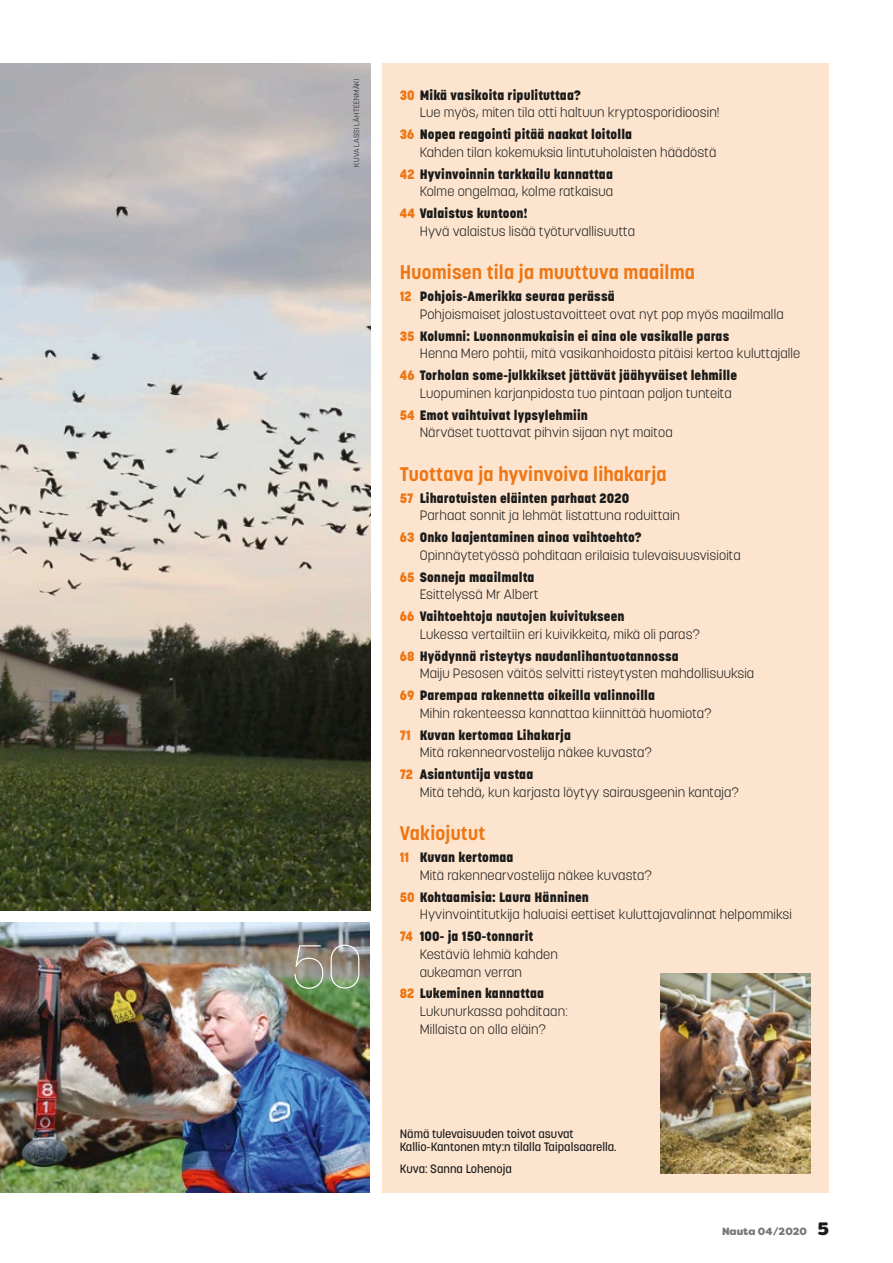
<style>
.page{position:relative;width:893px;height:1263px;background:#fff}
.page>*{position:absolute;margin:0;border:0;box-sizing:border-box;transform-origin:0 0}
.t1{font:100 60.75px "Korolev";color:#fff}
.t2{font:700 19.5px "Korolev";letter-spacing:.01em;color:#ee7613}
.t3{font:300 13.5px/17.7px "Korolev";letter-spacing:.01em;color:#1b1b1a}
.t4{font:800 13.5px/17.7px "Korolev";letter-spacing:.01em;color:#1b1b1a;text-align:right}
.t5{font:500 12px/13.5px "Korolev";color:#1b1b1a}
.t6{font:800 10.5px "Filson Soft";color:#797878}
.t7{font:300 7.5px "Korolev";letter-spacing:.03em;color:#1b1b1a}
.s1{font-weight:800;color:#ee7613}
.s2{font-weight:800}
.s3{color:#ee7613}
.s4{font-weight:300}
.s5{font-size:18px;color:#1b1b1a}
</style>
<div class="page">
<img style="left:0;top:64px;width:370px;height:846px">
<div style="left:383px;top:64px;width:446px;height:1129px;background:#fce2ca"></div>
<img style="left:660px;top:974px;width:150px;height:200px">
<img style="left:0;top:923px;width:370px;height:270px">
<p class="t7" style="left:352px;top:167px;width:89px;rotate:-90deg">KUVA LASSI LÄHTEENMÄKI</p>
<h1 class="t1" style="left:291px;top:928px;width:73px">50</h1>
<p class="t3" style="left:420px;top:86px;width:301px;text-indent:-20px"><span class="s1">30</span> <span class="s2">Mikä vasikoita ripulituttaa?<br></span>Lue myös, miten tila otti haltuun kryptosporidioosin!</p>
<p class="t3" style="left:420px;top:125px;width:298px;text-indent:-20px"><span class="s1">36</span> <span class="s2">Nopea reagointi pitää naakat loitolla<br></span>Kahden tilan kokemuksia lintutuholaisten häädöstä</p>
<p class="t4" style="left:400px;top:165px;width:215px"><span class="s3">42</span> Hyvinvoinnin tarkkailu kannattaa<br><span class="s4">Kolme ongelmaa, kolme ratkaisua</span></p>
<p class="t3" style="left:420px;top:204px;width:217px;text-indent:-20px"><span class="s1">44</span> <span class="s2">Valaistus kuntoon!<br></span>Hyvä valaistus lisää työturvallisuutta</p>
<h2 class="t2" style="left:400px;top:260px;width:297px">Huomisen tila ja muuttuva maailma</h2>
<p class="t3" style="left:420px;top:287px;width:366px;text-indent:-20px"><span class="s1">12</span> <span class="s2">Pohjois-Amerikka seuraa perässä<br></span>Pohjoismaiset jalostustavoitteet ovat nyt pop myös maailmalla</p>
<p class="t3" style="left:420px;top:327px;width:382px;text-indent:-20px"><span class="s1">35</span> <span class="s2">Kolumni: Luonnonmukaisin ei aina ole vasikalle paras<br></span>Henna Mero pohtii, mitä vasikanhoidosta pitäisi kertoa kuluttajalle</p>
<p class="t4" style="left:420px;top:367px;width:319px;text-align:left;text-indent:-20px"><span class="s3">46</span> Torholan some-julkkikset jättävät jäähyväiset lehmille<br><span class="s4">Luopuminen karjanpidosta tuo pintaan paljon tunteita</span></p>
<p class="t3" style="left:420px;top:406px;width:254px;text-indent:-20px"><span class="s1">54</span> <span class="s2">Emot vaihtuivat lypsylehmiin<br></span>Närväset tuottavat pihvin sijaan nyt maitoa</p>
<h2 class="t2" style="left:400px;top:462px;width:269px">Tuottava ja hyvinvoiva lihakarja</h2>
<p class="t3" style="left:420px;top:489px;width:262px;text-indent:-20px"><span class="s1">57</span> <span class="s2">Liharotuisten eläinten parhaat 2020<br></span>Parhaat sonnit ja lehmät listattuna roduittain</p>
<p class="t3" style="left:420px;top:528px;width:323px;text-indent:-20px"><span class="s1">63</span> <span class="s2">Onko laajentaminen ainoa vaihtoehto?<br></span>Opinnäytetyössä pohditaan erilaisia tulevaisuusvisioita</p>
<p class="t3" style="left:420px;top:568px;width:120px;text-indent:-20px"><span class="s1">65</span> <span class="s2">Sonneja maailmalta<br></span>Esittelyssä Mr Albert</p>
<p class="t3" style="left:420px;top:608px;width:282px;text-indent:-20px"><span class="s1">66</span> <span class="s2">Vaihtoehtoja nautojen kuivitukseen<br></span>Lukessa vertailtiin eri kuivikkeita, mikä oli paras?</p>
<p class="t3" style="left:420px;top:647px;width:336px;text-indent:-20px"><span class="s1">68</span> <span class="s2">Hyödynnä risteytys naudanlihantuotannossa<br></span>Maiju Pesosen väitös selvitti risteytysten mahdollisuuksia</p>
<p class="t3" style="left:420px;top:687px;width:293px;text-indent:-20px"><span class="s1">69</span> <span class="s2">Parempaa rakennetta oikeilla valinnoilla<br></span>Mihin rakenteessa kannattaa kiinnittää huomiota?</p>
<p class="t3" style="left:420px;top:726px;width:234px;text-indent:-20px"><span class="s1">71</span> <span class="s2">Kuvan kertomaa Lihakarja<br></span>Mitä rakennearvostelija näkee kuvasta?</p>
<p class="t3" style="left:420px;top:766px;width:321px;text-indent:-20px"><span class="s1">72</span> <span class="s2">Asiantuntija vastaa<br></span>Mitä tehdä, kun karjasta löytyy sairausgeenin kantaja?</p>
<h2 class="t2" style="left:400px;top:821px;width:87px">Vakiojutut</h2>
<p class="t3" style="left:420px;top:848px;width:234px;text-indent:-20px"><span class="s1">11</span> <span class="s2">Kuvan kertomaa<br></span>Mitä rakennearvostelija näkee kuvasta?</p>
<p class="t3" style="left:420px;top:888px;width:374px;text-indent:-20px"><span class="s1">50</span> <span class="s2">Kohtaamisia: Laura Hänninen<br></span>Hyvinvointitutkija haluaisi eettiset kuluttajavalinnat helpommiksi</p>
<p class="t3" style="left:420px;top:928px;width:140px;text-indent:-20px"><span class="s1">74</span> <span class="s2">100- ja 150-tonnarit<br></span>Kestäviä lehmiä kahden aukeaman verran</p>
<p class="t3" style="left:420px;top:985px;width:149px;text-indent:-20px"><span class="s1">82</span> <span class="s2">Lukeminen kannattaa<br></span>Lukunurkassa pohditaan:<br>Millaista on olla eläin?</p>
<p class="t5" style="left:400px;top:1127px;width:218px">Nämä tulevaisuuden toivot asuvat<br>Kallio-Kantonen mty:n tilalla Taipalsaarella.</p>
<p class="t5" style="left:400px;top:1162px;width:114px">Kuva: Sanna Lohenoja</p>
<p class="t6" style="left:722px;top:1225px;width:109px">Nauta 04/2020 <span class="s5">5</span></p>
</div>
